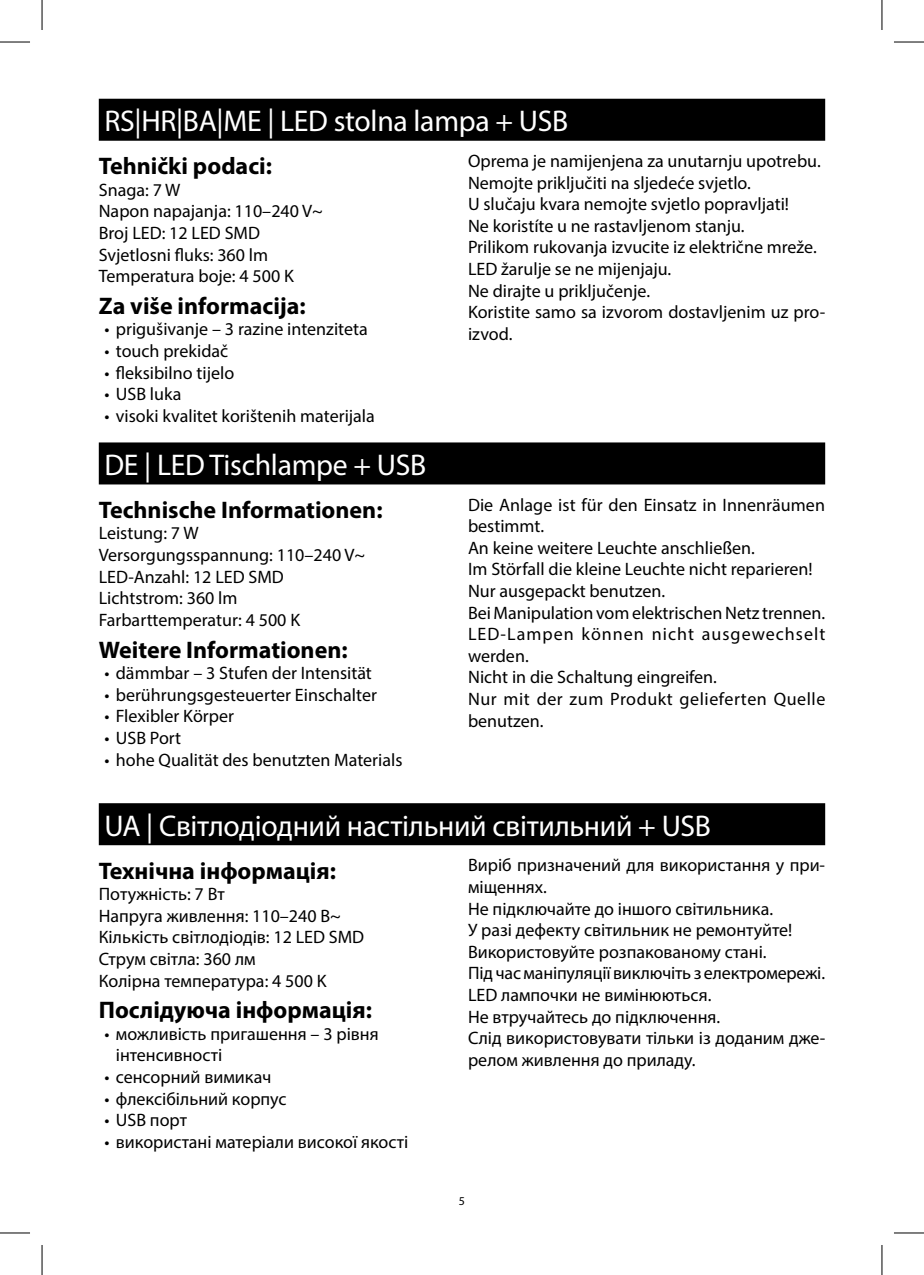
<style>
.page{position:relative;width:924px;height:1275px;background:#fff}
.page>*{position:absolute;margin:0;border:0;box-sizing:border-box;transform-origin:0 0}
.t1{font:30px "Myriad Pro";letter-spacing:-.01em;color:#fff}
.t2{font:700 24px "Myriad Pro";color:#000}
.t3{font:18px/21.6px "Myriad Pro";color:#000}
.t4{font:12px "Myriad Pro";color:#000}
</style>
<div class="page">
<div style="left:99px;top:99px;width:725px;height:42px;background:#000"></div>
<div style="left:99px;top:442px;width:725px;height:42px;background:#000"></div>
<div style="left:99px;top:803px;width:725px;height:42px;background:#000"></div>
<hr style="left:0;top:42px;width:30px;height:1px;background:#000">
<hr style="left:893px;top:42px;width:30px;height:1px;background:#000">
<hr style="left:0;top:1232px;width:30px;height:1px;background:#000">
<hr style="left:893px;top:1232px;width:30px;height:1px;background:#000">
<hr style="left:42px;top:0;width:1px;height:30px;background:#000">
<hr style="left:42px;top:1245px;width:1px;height:30px;background:#000">
<hr style="left:881px;top:0;width:1px;height:30px;background:#000">
<hr style="left:881px;top:1245px;width:1px;height:30px;background:#000">
<h1 class="t1" style="left:104px;top:102px;width:465px">RS|HR|BA|ME | LED stolna lampa + USB</h1>
<h2 class="t2" style="left:99px;top:150px;width:175px">Tehnički podaci:</h2>
<p class="t3" style="left:99px;top:179px;width:226px">Snaga: 7 W<br>Napon napajanja: 110–240 V~<br>Broj LED: 12 LED SMD<br>Svjetlosni fluks: 360 lm<br>Temperatura boje: 4 500 K</p>
<h2 class="t2" style="left:99px;top:290px;width:208px">Za više informacija:</h2>
<p class="t3" style="left:104px;top:318px;width:265px">• prigušivanje – 3 razine intenziteta</p>
<p class="t3" style="left:104px;top:340px;width:125px">• touch prekidač</p>
<p class="t3" style="left:104px;top:361px;width:131px">• fleksibilno tijelo</p>
<p class="t3" style="left:104px;top:383px;width:79px">• USB luka</p>
<p class="t3" style="left:104px;top:405px;width:272px">• visoki kvalitet korištenih materijala</p>
<p class="t3" style="left:468px;top:150px;width:358px">Oprema je namijenjena za unutarnju upotrebu.<br>Nemojte priključiti na sljedeće svjetlo.<br>U slučaju kvara nemojte svjetlo popravljati!<br>Ne koristíte u ne rastavljenom stanju.<br>Prilikom rukovanja izvucite iz električne mreže.<br>LED žarulje se ne mijenjaju.<br>Ne dirajte u priključenje.<br>Koristite samo sa izvorom dostavljenim uz pro&shy;izvod.</p>
<h1 class="t1" style="left:104px;top:446px;width:323px">DE | LED Tischlampe + USB</h1>
<h2 class="t2" style="left:99px;top:494px;width:285px">Technische Informationen:</h2>
<p class="t3" style="left:99px;top:522px;width:268px">Leistung: 7 W<br>Versorgungsspannung: 110–240 V~<br>LED-Anzahl: 12 LED SMD<br>Lichtstrom: 360 lm<br>Farbarttemperatur: 4 500 K</p>
<h2 class="t2" style="left:99px;top:634px;width:250px">Weitere Informationen:</h2>
<p class="t3" style="left:104px;top:662px;width:269px">• dämmbar – 3 Stufen der Intensität</p>
<p class="t3" style="left:104px;top:683px;width:274px">• berührungsgesteuerter Einschalter</p>
<p class="t3" style="left:104px;top:705px;width:131px">• Flexibler Körper</p>
<p class="t3" style="left:104px;top:727px;width:78px">• USB Port</p>
<p class="t3" style="left:104px;top:748px;width:299px">• hohe Qualität des benutzten Materials</p>
<p class="t3" style="left:468px;top:493px;width:359px">Die Anlage ist für den Einsatz in Innenräumen bestimmt.<br>An keine weitere Leuchte anschließen.<br>Im Störfall die kleine Leuchte nicht reparieren!<br>Nur ausgepackt benutzen.<br>Bei Manipulation vom elektrischen Netz trennen.<br>LED-Lampen können nicht ausgewechselt werden.<br>Nicht in die Schaltung eingreifen.<br>Nur mit der zum Produkt gelieferten Quelle benutzen.</p>
<h1 class="t1" style="left:104px;top:807px;width:607px">UA | Світлодіодний настільний світильний + USB</h1>
<h2 class="t2" style="left:99px;top:855px;width:238px">Технічна інформація:</h2>
<p class="t3" style="left:99px;top:883px;width:267px">Потужність: 7 Вт<br>Напруга живлення: 110–240 В~<br>Кількість світлодіодів: 12 LED SMD<br>Струм світла: 360 лм<br>Колірна температура: 4 500 K</p>
<h2 class="t2" style="left:99px;top:994px;width:274px">Послідуюча інформація:</h2>
<p class="t3" style="left:116px;top:1022px;width:264px;text-indent:-11px">• можливість пригашення – 3 рівня інтенсивності</p>
<p class="t3" style="left:104px;top:1066px;width:168px">• сенсорний вимикач</p>
<p class="t3" style="left:104px;top:1087px;width:184px">• флексібільний корпус</p>
<p class="t3" style="left:104px;top:1109px;width:84px">• USB порт</p>
<p class="t3" style="left:104px;top:1130px;width:305px">• використані матеріали високої якості</p>
<p class="t3" style="left:468px;top:854px;width:358px">Виріб призначений для використання у при&shy;міщеннях.<br>Не підключайте до іншого світильника.<br>У разі дефекту світильник не ремонтуйте!<br>Використовуйте розпакованому стані.<br>Під час маніпуляції виключіть з електромережі.<br>LED лампочки не вимінюються.<br>Не втручайтесь до підключення.<br>Слід використовувати тільки із доданим дже&shy;релом живлення до приладу.</p>
<p class="t4" style="left:458px;top:1193px;width:8px">5</p>
</div>
